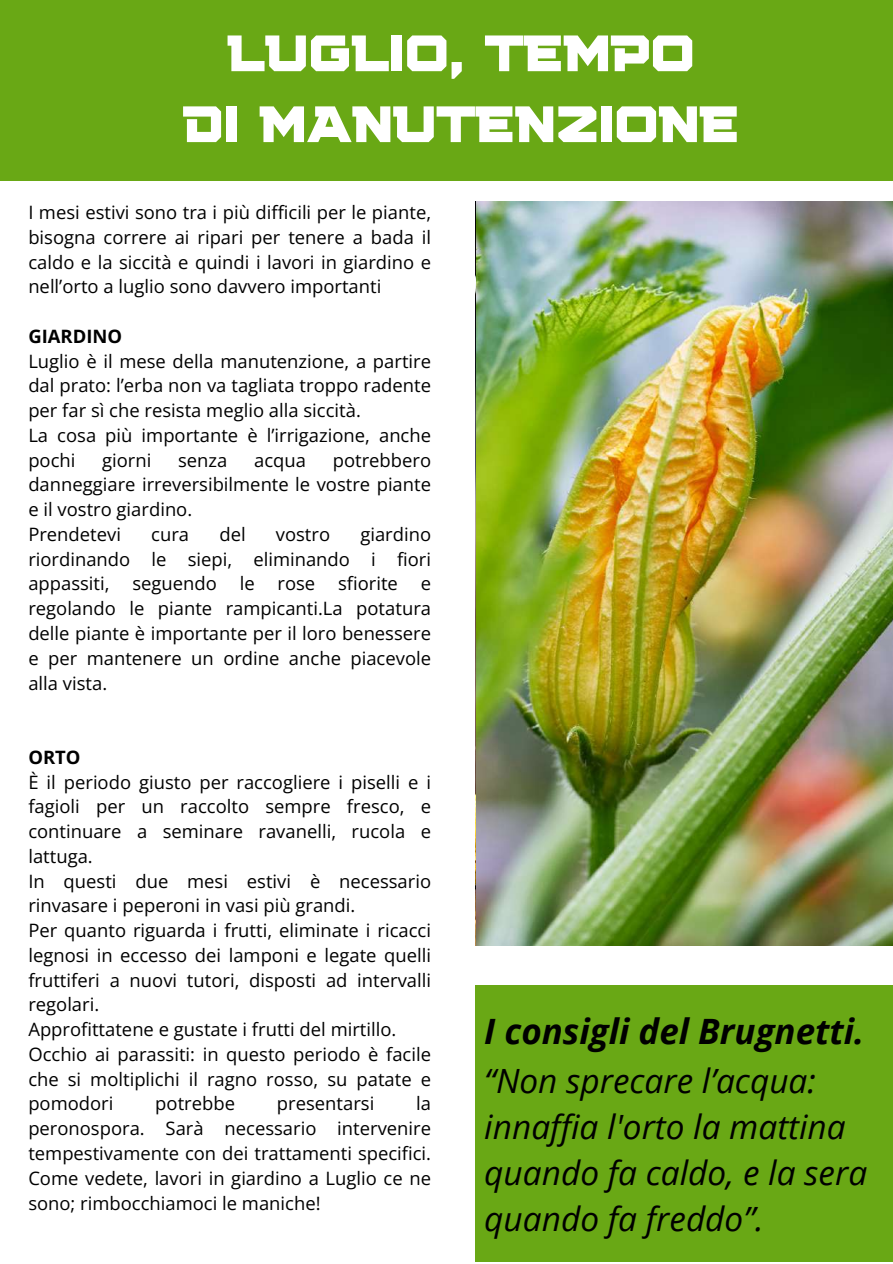
<style>
.page{position:relative;width:893px;height:1264px;background:#fff}
.page>*{position:absolute;margin:0;border:0;box-sizing:border-box;transform-origin:0 0}
.t1{font:51px/70.8px "Squartiqa 4 F";color:#fff;text-align:center}
.t2{font:italic 700 34.95px "Open Sans";color:#000}
.t3{font:italic 33.45px/46.2px "Open Sans";color:#000}
.t4{font:18.45px/24.8px "Open Sans";color:#000;text-align:justify}
.t5{font:700 18.45px "Open Sans";color:#000}
</style>
<div class="page">
<div style="left:475px;top:985px;width:417px;height:277px;background:#69a815"></div>
<div style="left:0;top:0;width:892px;height:179px;background:#69a815"></div>
<img style="left:476px;top:202px;width:416px;height:743px">
<h1 class="t1" style="left:183px;top:18px;width:558px">LUGLIO, TEMPO<br>DI MANUTENZIONE</h1>
<p class="t4" style="left:28px;top:199px;width:404px">I mesi estivi sono tra i più difficili per le piante, bisogna correre ai ripari per tenere a bada il caldo e la siccità e quindi i lavori in giardino e nell’orto a luglio sono davvero importanti</p>
<p class="t5" style="left:28px;top:323px;width:95px">GIARDINO</p>
<p class="t4" style="left:28px;top:348px;width:404px;text-align:left">Luglio è il mese della manutenzione, a partire dal prato: l’erba non va tagliata troppo radente per far sì che resista meglio alla siccità.<br>La cosa più importante è l’irrigazione, anche pochi</p>
<p class="t4" style="left:28px;top:447px;width:404px;text-align:left;text-indent:304px">potrebbero danneggiare irreversibilmente le vostre piante e il vostro giardino.<br>Prendetevi</p>
<p class="t4" style="left:102px;top:447px;width:51px">giorni</p>
<p class="t4" style="left:178px;top:447px;width:51px">senza</p>
<p class="t4" style="left:254px;top:447px;width:53px">acqua</p>
<p class="t4" style="left:28px;top:521px;width:404px;text-indent:332px">giardino riordinando le siepi, eliminando i fiori appassiti, seguendo le rose sfiorite e regolando le piante rampicanti.La potatura delle piante è importante per il loro benessere e per mantenere un ordine anche piacevole alla vista.</p>
<p class="t4" style="left:151px;top:521px;width:39px">cura</p>
<p class="t4" style="left:219px;top:521px;width:28px">del</p>
<p class="t4" style="left:276px;top:521px;width:56px">vostro</p>
<p class="t5" style="left:28px;top:744px;width:54px">ORTO</p>
<p class="t4" style="left:28px;top:769px;width:404px;text-align:left">È il periodo giusto per raccogliere i piselli e i fagioli per un raccolto sempre fresco, e continuare a seminare ravanelli, rucola e lattuga.<br>In questi due mesi estivi è necessario rinvasare i peperoni in vasi più grandi.<br>Per quanto riguarda i frutti, eliminate i ricacci legnosi in eccesso dei lamponi e legate quelli fruttiferi a nuovi tutori, disposti ad intervalli regolari.<br>Approfittatene e gustate i frutti del mirtillo.<br>Occhio ai parassiti: in questo periodo è facile che si moltiplichi il ragno rosso, su patate e pomodori</p>
<p class="t4" style="left:28px;top:1090px;width:404px;text-indent:388px">la peronospora. Sarà necessario intervenire tempestivamente con dei trattamenti specifici.<br>Come vedete, lavori in giardino a Luglio ce ne sono; rimbocchiamoci le maniche!</p>
<p class="t4" style="left:155px;top:1090px;width:81px">potrebbe</p>
<p class="t4" style="left:277px;top:1090px;width:99px">presentarsi</p>
<h2 class="t2" style="left:484px;top:1007px;width:381px">I consigli del Brugnetti.</h2>
<h3 class="t3" style="left:484px;top:1056px;width:384px">“Non sprecare l’acqua: innaffia l'orto la mattina quando fa caldo, e la sera quando fa freddo”.</h3>
</div>
